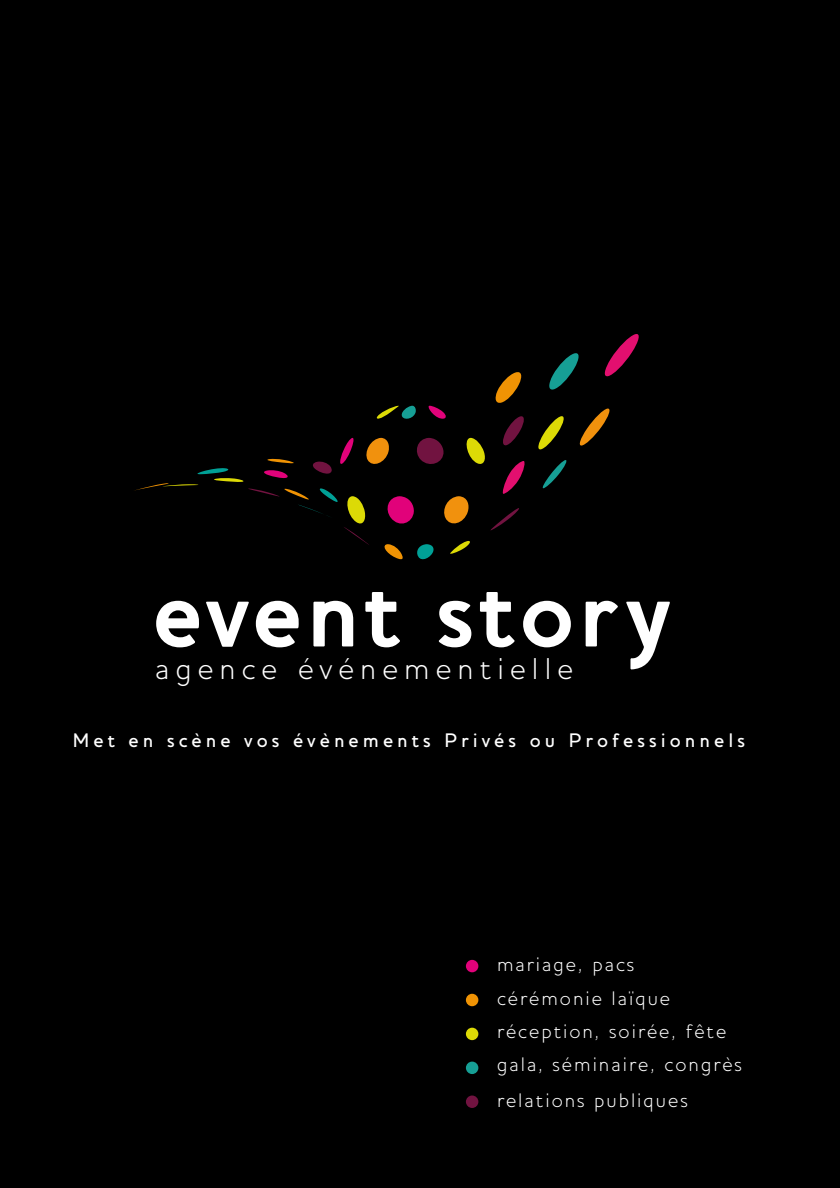
<style>
.page{position:relative;width:840px;height:1188px;background:#fff}
.page>*{position:absolute;margin:0;border:0;box-sizing:border-box;transform-origin:0 0}
.t1{font:700 99.8px "Houschka";letter-spacing:.03em;color:#fff}
.t2{font:300 30.8px "Houschka";letter-spacing:.2em;color:#fff}
.t3{font:300 20px/33.4px "Houschka";letter-spacing:.1em;color:#fff}
.t4{font:500 20px "Houschka";letter-spacing:.2em;color:#fff}
</style>
<div class="page">
<div style="left:0;top:0;width:839px;height:1188px;background:#000"></div>
<svg style="left:549px;top:353px;width:30px;height:37px"></svg>
<svg style="left:604px;top:334px;width:35px;height:43px"></svg>
<svg style="left:538px;top:416px;width:26px;height:34px"></svg>
<svg style="left:579px;top:408px;width:31px;height:38px"></svg>
<svg style="left:542px;top:460px;width:25px;height:28px"></svg>
<svg style="left:134px;top:372px;width:391px;height:188px"></svg>
<div style="left:465px;top:960px;width:13px;height:12px;background:#e1027a;border-radius:50%"></div>
<div style="left:465px;top:994px;width:13px;height:12px;background:#f09304;border-radius:50%"></div>
<div style="left:465px;top:1062px;width:13px;height:12px;background:#169f95;border-radius:50%"></div>
<div style="left:465px;top:1028px;width:13px;height:12px;background:#ddda06;border-radius:50%"></div>
<div style="left:465px;top:1096px;width:13px;height:12px;background:#711340;border-radius:50%"></div>
<p class="t1" style="left:152px;top:554px;width:518px">event story</p>
<p class="t2" style="left:155px;top:650px;width:419px">agence événementielle</p>
<p class="t4" style="left:73px;top:728px;width:673px">Met en scène vos évènements Privés ou Professionnels</p>
<p class="t3" style="left:496px;top:948px;width:246px">mariage, pacs cérémonie laïque réception, soirée, fête gala, séminaire, congrès</p>
<p class="t3" style="left:496px;top:1083px;width:192px">relations publiques</p>
</div>
